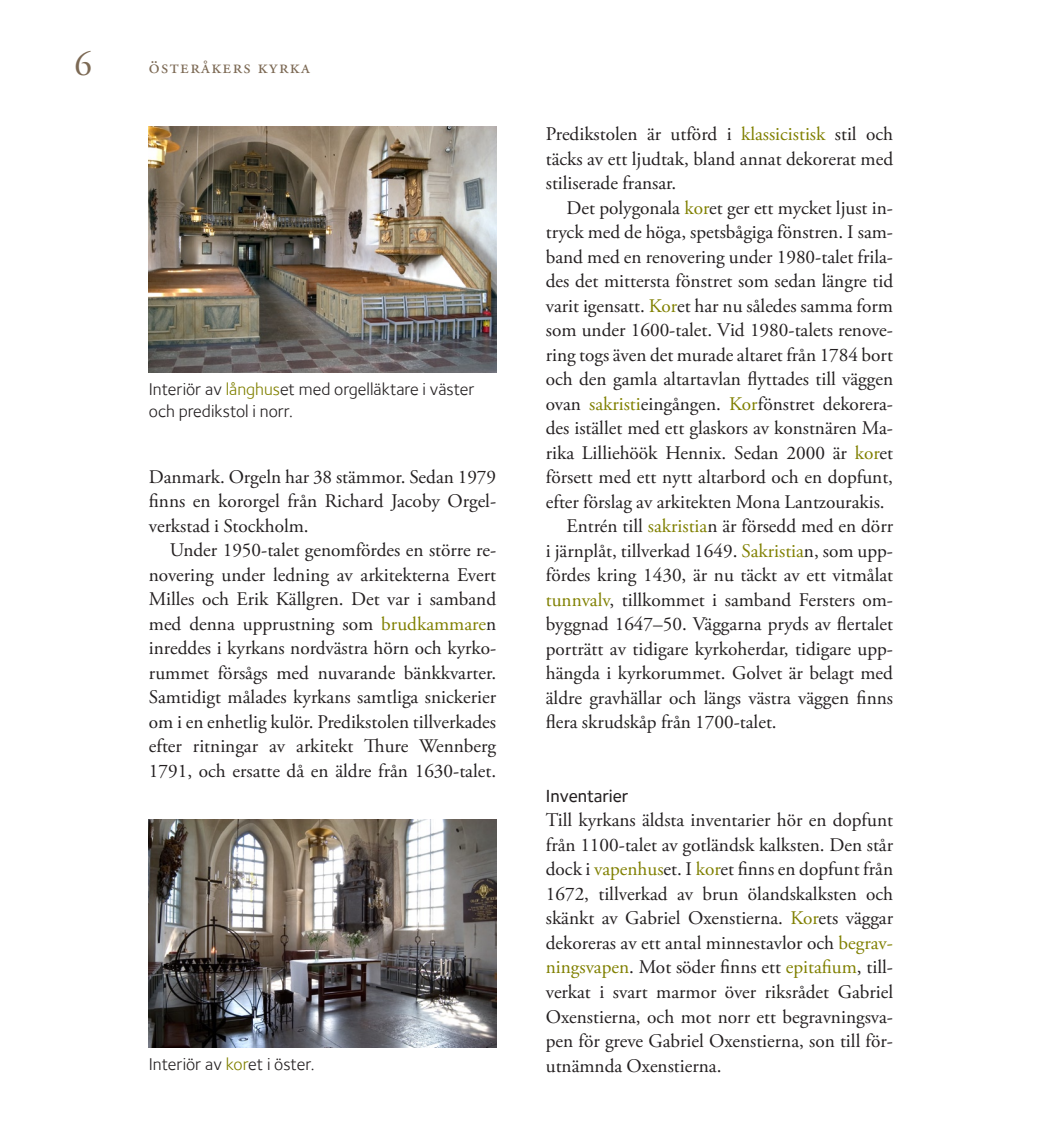
<style>
.page{position:relative;width:1042px;height:1141px;background:#fff}
.page>*{position:absolute;margin:0;border:0;box-sizing:border-box;transform-origin:0 0}
.t1{font:35px "Adobe Garamond Pro";color:#7c6954}
.Bröd_med_indrag{font:19.25px/24.5px "Adobe Garamond Pro";color:#231f20;text-align:justify}
.Bröd_utan_indrag{font:19.25px/24.5px "Adobe Garamond Pro";color:#231f20;text-align:justify}
.t2{font:19.25px "Adobe Garamond Pro";letter-spacing:.075em;color:#7c6954}
.Rubrik_4_gemena_svar{font:500 18.03px "Foundry Sterling";color:#231f20}
.Bildtext{font:17.5px/22.8px "Foundry Sterling";color:#231f20}
.s1{color:#808000}
</style>
<div class="page">
<img style="left:149px;top:126px;width:347px;height:246px">
<img style="left:149px;top:819px;width:347px;height:229px">
<h1 class="t1" style="left:74px;top:43px;width:19px">6</h1>
<p class="t2" style="left:149px;top:56px;width:162px">österåkers kyrka</p>
<p class="Bildtext" style="left:149px;top:377px;width:327px">Interiör av <span class="s1">långhus</span>et med orgelläktare i väster och predikstol i norr.</p>
<p class="Bröd_med_indrag" style="left:149px;top:465px;width:349px">Danmark. Orgeln har 38 stämmor. Sedan 1979 finns en kororgel från Richard Jacoby Orgel&shy;verkstad i Stockholm.</p>
<p class="Bröd_med_indrag" style="left:149px;top:539px;width:349px;text-indent:21px">Under 1950-talet genomfördes en större re&shy;novering under ledning av arkitekterna Evert Milles och Erik Källgren. Det var i samband med denna upprustning som <span class="s1">brudkammare</span>n inreddes i kyrkans nordvästra hörn och kyrko&shy;rummet försågs med nuvarande bänkkvarter.<br>Samtidigt målades kyrkans samtliga snickerier om i en enhetlig kulör. Predikstolen tillverkades efter ritningar av arkitekt Thure Wennberg 1791, och ersatte då en äldre från 1630-talet.</p>
<p class="Bildtext" style="left:149px;top:1053px;width:167px">Interiör av <span class="s1">kor</span>et i öster.</p>
<p class="Bröd_med_indrag" style="left:546px;top:123px;width:349px">Predikstolen är utförd i <span class="s1">klassicistisk</span> stil och täcks av ett ljudtak, bland annat dekorerat med stiliserade fransar.</p>
<p class="Bröd_med_indrag" style="left:546px;top:196px;width:349px;text-indent:21px">Det polygonala <span class="s1">kor</span>et ger ett mycket ljust in&shy;tryck med de höga, spetsbågiga fönstren. I sam&shy;band med en renovering under 1980-talet frila&shy;des det mittersta fönstret som sedan längre tid varit igensatt. <span class="s1">Kor</span>et har nu således samma form som under 1600-talet. Vid 1980-talets renove&shy;ring togs även det murade altaret från 1784 bort och den gamla altartavlan flyttades till väggen ovan <span class="s1">sakristi</span>eingången. <span class="s1">Kor</span>fönstret dekorera&shy;des istället med ett glaskors av konstnären Ma&shy;rika Lilliehöök Hennix. Sedan 2000 är <span class="s1">kor</span>et försett med ett nytt altarbord och en dopfunt, efter förslag av arkitekten Mona Lantzourakis.</p>
<p class="Bröd_med_indrag" style="left:546px;top:515px;width:349px;text-indent:21px">Entrén till <span class="s1">sakristia</span>n är försedd med en dörr i järnplåt, tillverkad 1649. <span class="s1">Sakristia</span>n, som upp&shy;fördes kring 1430, är nu täckt av ett vitmålat <span class="s1">tunnvalv</span>, tillkommet i samband Fersters om&shy;byggnad 1647–50. Väggarna pryds av flertalet porträtt av tidigare kyrkoherdar, tidigare upp&shy;hängda i kyrkorummet. Golvet är belagt med äldre gravhällar och längs västra väggen finns flera skrudskåp från 1700-talet.</p>
<p class="Rubrik_4_gemena_svar" style="left:546px;top:785px;width:84px">Inventarier</p>
<p class="Bröd_utan_indrag" style="left:546px;top:809px;width:349px">Till kyrkans äldsta inventarier hör en dopfunt från 1100-talet av gotländsk kalksten. Den står dock i <span class="s1">vapenhus</span>et. I <span class="s1">kor</span>et finns en dopfunt från 1672, tillverkad av brun ölandskalksten och skänkt av Gabriel Oxenstierna. <span class="s1">Kor</span>ets väggar dekoreras av ett antal minnestavlor och <span class="s1">begrav&shy;ningsvapen</span>. Mot söder finns ett <span class="s1">epitafium</span>, till&shy;verkat i svart marmor över riksrådet Gabriel Oxenstierna, och mot norr ett begravningsva&shy;pen för greve Gabriel Oxenstierna, son till för&shy;utnämnda Oxenstierna.</p>
</div>
